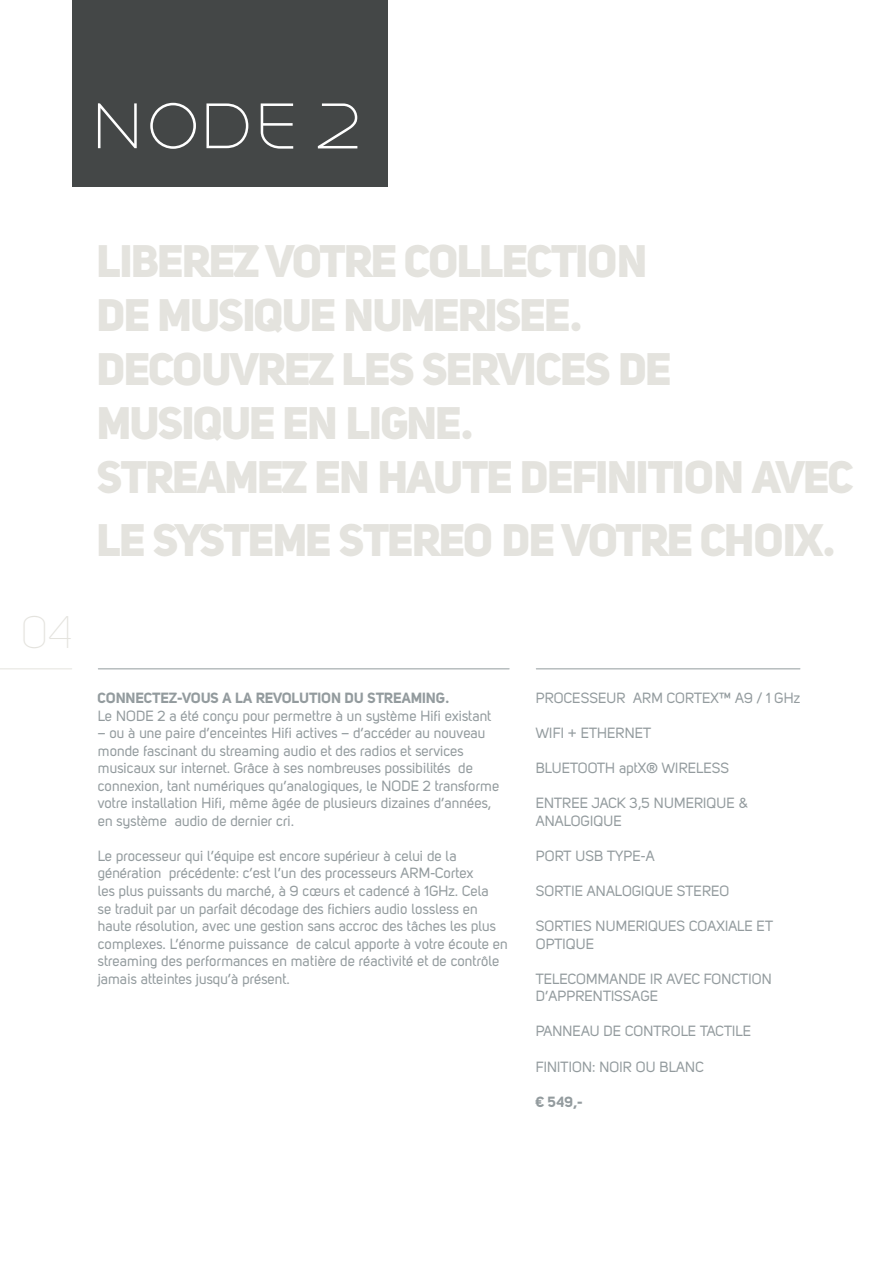
<style>
.page{position:relative;width:893px;height:1263px;background:#fff}
.page>*{position:absolute;margin:0;border:0;box-sizing:border-box;transform-origin:0 0}
.t1{font:45.15px "Uni Sans Thin";color:#e4e3de}
.t2{font:45px/54px "Uni Sans Heavy";letter-spacing:-.025em;color:#e4e3de}
.t3{font:14.7px/17.5px "Uni Sans Regular";color:#939b9e}
.t4{font:14.7px "Uni Sans Bold";color:#939b9e}
</style>
<div class="page">
<div style="left:72px;top:0;width:315px;height:187px;background:#444747"></div>
<hr style="left:536px;top:668px;width:264px;height:1px;background:#939b9e">
<hr style="left:98px;top:668px;width:411px;height:1px;background:#939b9e">
<hr style="left:0;top:668px;width:72px;height:1px;background:#e4e3de">
<svg style="left:98px;top:103px;width:39px;height:45px"></svg>
<svg style="left:206px;top:103px;width:42px;height:45px"></svg>
<svg style="left:261px;top:103px;width:32px;height:46px"></svg>
<svg style="left:150px;top:103px;width:46px;height:46px"></svg>
<svg style="left:318px;top:103px;width:39px;height:45px"></svg>
<h1 class="t1" style="left:21px;top:607px;width:53px">04</h1>
<h2 class="t2" style="left:98px;top:234px;width:759px">LIBEREZ VOTRE COLLECTION<br>DE MUSIQUE NUMERISEE.<br>DECOUVREZ LES SERVICES DE<br>MUSIQUE EN LIGNE.<br>STREAMEZ EN HAUTE DEFINITION AVEC</h2>
<h2 class="t2" style="left:98px;top:512px;width:740px">LE SYSTEME STEREO DE VOTRE CHOIX.</h2>
<p class="t4" style="left:98px;top:689px;width:353px">CONNECTEZ-VOUS A LA REVOLUTION DU STREAMING.</p>
<p class="t3" style="left:98px;top:706px;width:395px">Le NODE 2 a été conçu pour permettre à un système Hifi existant</p>
<p class="t3" style="left:98px;top:724px;width:403px">– ou à une paire d’enceintes Hifi actives – d’accéder au nouveau monde fascinant du streaming audio et des radios et services musicaux sur internet. Grâce à ses nombreuses possibilités de connexion, tant numériques qu’analogiques, le NODE 2 transforme votre installation Hifi, même âgée de plusieurs dizaines d’années, en système audio de dernier cri.</p>
<p class="t3" style="left:98px;top:847px;width:412px">Le processeur qui l’équipe est encore supérieur à celui de la génération précédente: c’est l’un des processeurs ARM-Cortex<br>les plus puissants du marché, à 9 cœurs et cadencé à 1GHz. Cela<br>se traduit par un parfait décodage des fichiers audio lossless en haute résolution, avec une gestion sans accroc des tâches les plus complexes. L’énorme puissance de calcul apporte à votre écoute en streaming des performances en matière de réactivité et de contrôle jamais atteintes jusqu’à présent.</p>
<p class="t3" style="left:536px;top:689px;width:266px">PROCESSEUR ARM CORTEX™ A9 / 1 GHz</p>
<p class="t3" style="left:536px;top:724px;width:117px">WIFI + ETHERNET</p>
<p class="t3" style="left:536px;top:759px;width:195px">BLUETOOTH aptX® WIRELESS</p>
<p class="t3" style="left:536px;top:794px;width:214px">ENTREE JACK 3,5 NUMERIQUE &amp;<br>ANALOGIQUE</p>
<p class="t3" style="left:536px;top:847px;width:121px">PORT USB TYPE-A</p>
<p class="t3" style="left:536px;top:882px;width:195px">SORTIE ANALOGIQUE STEREO</p>
<p class="t3" style="left:536px;top:917px;width:239px">SORTIES NUMERIQUES COAXIALE ET<br>OPTIQUE</p>
<p class="t3" style="left:536px;top:970px;width:237px">TELECOMMANDE IR AVEC FONCTION<br>D’APPRENTISSAGE</p>
<p class="t3" style="left:536px;top:1022px;width:217px">PANNEAU DE CONTROLE TACTILE</p>
<p class="t3" style="left:536px;top:1057px;width:170px">FINITION: NOIR OU BLANC</p>
<p class="t4" style="left:536px;top:1092px;width:48px">€ 549,-</p>
</div>
